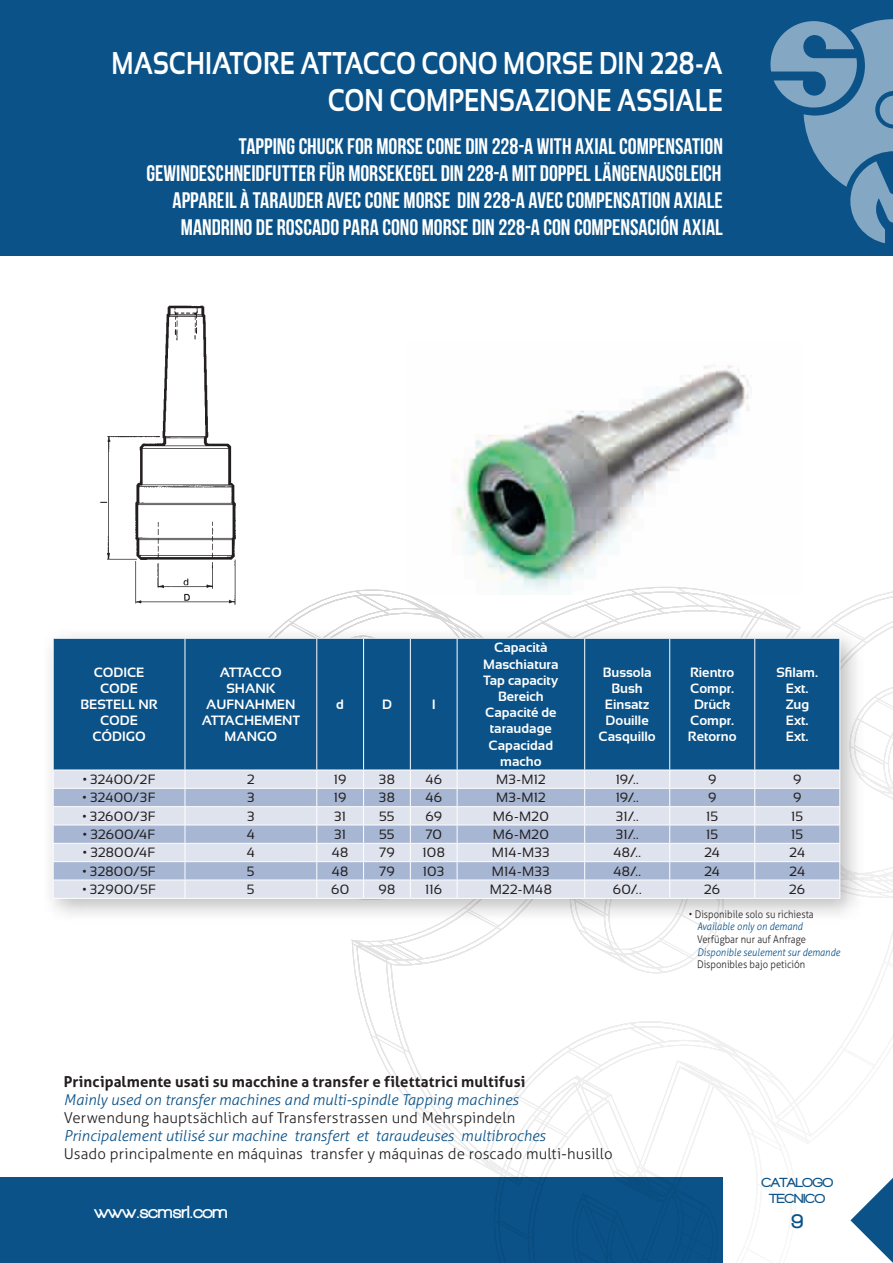
<style>
.page{position:relative;width:893px;height:1263px;background:#fff}
.page>*{position:absolute;margin:0;border:0;box-sizing:border-box;transform-origin:0 0}
.t1{font:700 31.5px/37.8px "Sansation";letter-spacing:.005em;color:#fff;text-align:right;scale:.8 1}
.t2{font:22.5px/27px "Bebas Neue";color:#fff;text-align:right}
.t3{font:900 21px "Walkway";color:#0a5288}
.t4{font:900 18px "Walkway";color:#fff}
.t5{font:300 15px "Aller";letter-spacing:.005em;color:#231f20}
.t6{font:italic 300 15px "Aller";color:#0a5288}
.t7{font:700 15px "Aller";letter-spacing:.01em;color:#231f20}
.t8{font:700 13.5px/16.2px "Sansation";color:#fff;text-align:center}
.t9{font:13.5px "Sansation";letter-spacing:.015em;color:#231f20}
.t10{font:900 13.5px/16.2px "Walkway";color:#0a5288;text-align:center}
.t11{font:300 10.5px "Aller";color:#231f20;scale:.9 1}
.t12{font:italic 300 10.5px "Aller";color:#0a5288;scale:.9 1}
</style>
<div class="page">
<div style="left:0;top:0;width:893px;height:255px;background:#0a5288"></div>
<svg style="left:770px;top:19px;width:123px;height:224px"></svg>
<div style="left:0;top:1178px;width:723px;height:85px;background:#0a5288"></div>
<img style="left:453px;top:365px;width:298px;height:222px">
<img style="left:100px;top:305px;width:136px;height:299px">
<div style="left:40px;top:625px;width:826px;height:299px;background:#231f20;opacity:.3"></div>
<div style="left:54px;top:639px;width:168px;height:131px;background:#0a5288"></div>
<div style="left:54px;top:771px;width:168px;height:127px;background:#dfe3ee"></div>
<svg style="left:54px;top:789px;width:168px;height:91px;background:#bec9dd"></svg>
<hr style="left:53px;top:638px;width:132px;height:1px;background:#fff">
<hr style="left:53px;top:639px;width:1px;height:131px;background:#fff">
<hr style="left:185px;top:638px;width:132px;height:1px;background:#fff">
<hr style="left:185px;top:639px;width:1px;height:131px;background:#fff">
<hr style="left:53px;top:770px;width:132px;height:1px;background:#fff">
<hr style="left:185px;top:770px;width:132px;height:1px;background:#fff">
<hr style="left:53px;top:788px;width:132px;height:1px;background:#fff">
<hr style="left:185px;top:788px;width:132px;height:1px;background:#fff">
<hr style="left:53px;top:806px;width:132px;height:1px;background:#fff">
<hr style="left:185px;top:806px;width:132px;height:1px;background:#fff">
<hr style="left:53px;top:825px;width:132px;height:1px;background:#fff">
<hr style="left:185px;top:825px;width:132px;height:1px;background:#fff">
<hr style="left:53px;top:843px;width:132px;height:1px;background:#fff">
<hr style="left:185px;top:843px;width:132px;height:1px;background:#fff">
<hr style="left:53px;top:861px;width:132px;height:1px;background:#fff">
<hr style="left:185px;top:861px;width:132px;height:1px;background:#fff">
<hr style="left:53px;top:880px;width:132px;height:1px;background:#fff">
<svg style="left:53px;top:771px;width:1px;height:127px"></svg>
<hr style="left:185px;top:880px;width:132px;height:1px;background:#fff">
<svg style="left:185px;top:770px;width:1px;height:128px"></svg>
<svg style="left:222px;top:587px;width:671px;height:676px"></svg>
<hr style="left:53px;top:898px;width:132px;height:1px;background:#fff">
<hr style="left:185px;top:898px;width:132px;height:1px;background:#fff">
<hr style="left:317px;top:898px;width:47px;height:1px;background:#fff">
<hr style="left:364px;top:898px;width:46px;height:1px;background:#fff">
<hr style="left:410px;top:898px;width:47px;height:1px;background:#fff">
<hr style="left:457px;top:898px;width:128px;height:1px;background:#fff">
<hr style="left:585px;top:898px;width:85px;height:1px;background:#fff">
<hr style="left:670px;top:898px;width:85px;height:1px;background:#fff">
<hr style="left:755px;top:898px;width:85px;height:1px;background:#fff">
<h1 class="t1" style="left:111px;top:44px;width:766px">MASCHIATORE ATTACCO CONO MORSE DIN 228-A<br>CON COMPENSAZIONE ASSIALE</h1>
<p class="t2" style="left:146px;top:133px;width:578px">TAPPING CHUCK FOR MORSE CONE DIN 228-A WITH AXIAL COMPENSATION GEWINDESCHNEIDFUTTER FÜR MORSEKEGEL DIN 228-A MIT DOPPEL LÄNGENAUSGLEICH APPAREIL À TARAUDER AVEC CONE MORSE DIN 228-A AVEC COMPENSATION AXIALE MANDRINO DE ROSCADO PARA CONO MORSE DIN 228-A CON COMPENSACIÓN AXIAL</p>
<p class="t8" style="left:81px;top:664px;width:78px">CODICE<br>CODE<br>BESTELL NR<br>CODE<br>CÓDIGO</p>
<p class="t8" style="left:202px;top:664px;width:99px">ATTACCO<br>SHANK<br>AUFNAHMEN<br>ATTACHEMENT<br>MANGO</p>
<p class="t8" style="left:336px;top:696px;width:9px">d</p>
<p class="t8" style="left:382px;top:696px;width:11px">D</p>
<p class="t8" style="left:432px;top:696px;width:5px">l</p>
<p class="t8" style="left:483px;top:639px;width:77px">Capacità<br>Maschiatura<br>Tap capacity<br>Bereich<br>Capacité de taraudage<br>Capacidad macho</p>
<p class="t8" style="left:599px;top:664px;width:59px">Bussola<br>Bush<br>Einsatz<br>Douille<br>Casquillo</p>
<p class="t8" style="left:688px;top:664px;width:50px">Rientro<br>Compr.<br>Drück<br>Compr.<br>Retorno</p>
<p class="t8" style="left:776px;top:664px;width:43px">Sfilam.<br>Ext.<br>Zug<br>Ext.<br>Ext.</p>
<p class="t9" style="left:83px;top:772px;width:74px">• 32400/2F</p>
<p class="t9" style="left:247px;top:772px;width:9px">2</p>
<p class="t9" style="left:334px;top:772px;width:14px">19</p>
<p class="t9" style="left:379px;top:772px;width:18px">38</p>
<p class="t9" style="left:425px;top:772px;width:18px">46</p>
<p class="t9" style="left:496px;top:772px;width:51px">M3-M12</p>
<p class="t9" style="left:616px;top:772px;width:24px">19/..</p>
<p class="t9" style="left:708px;top:772px;width:10px">9</p>
<p class="t9" style="left:793px;top:772px;width:10px">9</p>
<p class="t9" style="left:83px;top:790px;width:74px">• 32400/3F</p>
<p class="t9" style="left:247px;top:790px;width:9px">3</p>
<p class="t9" style="left:334px;top:790px;width:14px">19</p>
<p class="t9" style="left:379px;top:790px;width:18px">38</p>
<p class="t9" style="left:425px;top:790px;width:18px">46</p>
<p class="t9" style="left:496px;top:790px;width:51px">M3-M12</p>
<p class="t9" style="left:616px;top:790px;width:24px">19/..</p>
<p class="t9" style="left:708px;top:790px;width:10px">9</p>
<p class="t9" style="left:793px;top:790px;width:10px">9</p>
<p class="t9" style="left:82px;top:808px;width:75px">• 32600/3F</p>
<p class="t9" style="left:247px;top:808px;width:9px">3</p>
<p class="t9" style="left:334px;top:808px;width:13px">31</p>
<p class="t9" style="left:379px;top:808px;width:17px">55</p>
<p class="t9" style="left:425px;top:808px;width:18px">69</p>
<p class="t9" style="left:493px;top:808px;width:58px">M6-M20</p>
<p class="t9" style="left:616px;top:808px;width:24px">31/..</p>
<p class="t9" style="left:706px;top:808px;width:14px">15</p>
<p class="t9" style="left:791px;top:808px;width:14px">15</p>
<p class="t9" style="left:83px;top:827px;width:74px">• 32600/4F</p>
<p class="t9" style="left:247px;top:827px;width:10px">4</p>
<p class="t9" style="left:334px;top:827px;width:13px">31</p>
<p class="t9" style="left:379px;top:827px;width:17px">55</p>
<p class="t9" style="left:425px;top:827px;width:18px">70</p>
<p class="t9" style="left:493px;top:827px;width:58px">M6-M20</p>
<p class="t9" style="left:616px;top:827px;width:24px">31/..</p>
<p class="t9" style="left:706px;top:827px;width:14px">15</p>
<p class="t9" style="left:791px;top:827px;width:14px">15</p>
<p class="t9" style="left:83px;top:845px;width:74px">• 32800/4F</p>
<p class="t9" style="left:247px;top:845px;width:10px">4</p>
<p class="t9" style="left:332px;top:845px;width:18px">48</p>
<p class="t9" style="left:379px;top:845px;width:17px">79</p>
<p class="t9" style="left:422px;top:845px;width:24px">108</p>
<p class="t9" style="left:492px;top:845px;width:59px">M14-M33</p>
<p class="t9" style="left:613px;top:845px;width:29px">48/..</p>
<p class="t9" style="left:704px;top:845px;width:17px">24</p>
<p class="t9" style="left:789px;top:845px;width:17px">24</p>
<p class="t9" style="left:83px;top:863px;width:75px">• 32800/5F</p>
<p class="t9" style="left:247px;top:863px;width:9px">5</p>
<p class="t9" style="left:332px;top:863px;width:18px">48</p>
<p class="t9" style="left:379px;top:863px;width:17px">79</p>
<p class="t9" style="left:423px;top:863px;width:23px">103</p>
<p class="t9" style="left:492px;top:863px;width:59px">M14-M33</p>
<p class="t9" style="left:613px;top:863px;width:29px">48/..</p>
<p class="t9" style="left:704px;top:863px;width:17px">24</p>
<p class="t9" style="left:789px;top:863px;width:17px">24</p>
<p class="t9" style="left:82px;top:882px;width:75px">• 32900/5F</p>
<p class="t9" style="left:247px;top:882px;width:9px">5</p>
<p class="t9" style="left:331px;top:882px;width:20px">60</p>
<p class="t9" style="left:379px;top:882px;width:18px">98</p>
<p class="t9" style="left:425px;top:882px;width:18px">116</p>
<p class="t9" style="left:490px;top:882px;width:63px">M22-M48</p>
<p class="t9" style="left:613px;top:882px;width:30px">60/..</p>
<p class="t9" style="left:704px;top:882px;width:17px">26</p>
<p class="t9" style="left:789px;top:882px;width:17px">26</p>
<p class="t11" style="left:689px;top:908px;width:140px">• Disponibile solo su richiesta</p>
<p class="t12" style="left:697px;top:920px;width:119px">Available only on demand</p>
<p class="t11" style="left:697px;top:933px;width:122px">Verfügbar nur auf Anfrage</p>
<p class="t12" style="left:697px;top:945px;width:160px">Disponible seulement sur demande</p>
<p class="t11" style="left:697px;top:958px;width:122px">Disponibles bajo peticiÓn</p>
<p class="t7" style="left:64px;top:1072px;width:463px">Principalmente usati su macchine a transfer e filettatrici multifusi</p>
<p class="t6" style="left:64px;top:1090px;width:456px">Mainly used on transfer machines and multi-spindle Tapping machines</p>
<p class="t5" style="left:64px;top:1108px;width:453px">Verwendung hauptsächlich auf Transferstrassen und Mehrspindeln</p>
<p class="t6" style="left:64px;top:1126px;width:483px">Principalement utilisé sur machine transfert et taraudeuses multibroches</p>
<p class="t5" style="left:64px;top:1144px;width:550px">Usado principalmente en máquinas transfer y máquinas de roscado multi-husillo</p>
<p class="t4" style="left:94px;top:1202px;width:134px">www.scmsrl.com</p>
<p class="t10" style="left:761px;top:1174px;width:73px">CATALOGO<br>TECNICO</p>
<p class="t3" style="left:791px;top:1210px;width:14px">9</p>
</div>
